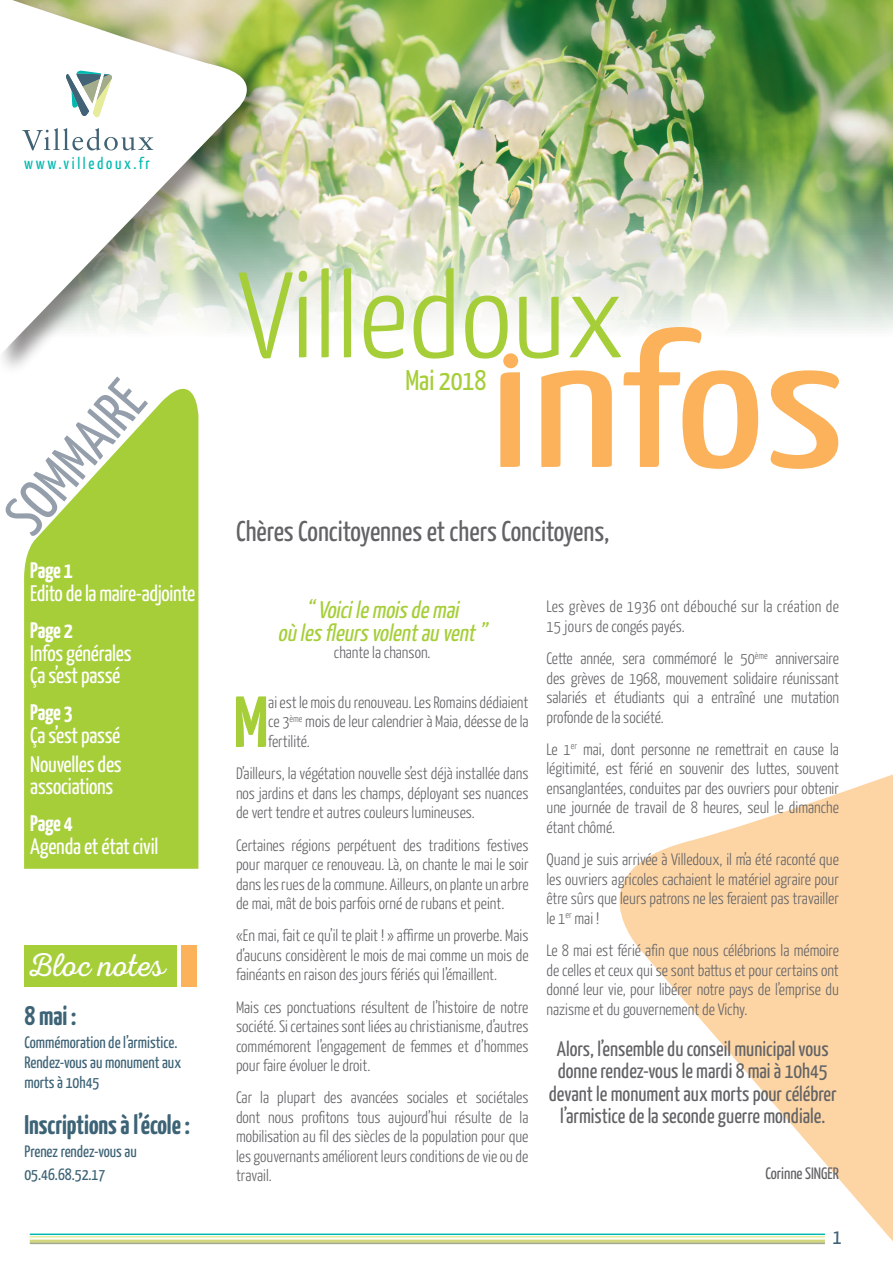
<style>
.page{position:relative;width:893px;height:1263px;background:#fff}
.page>*{position:absolute;margin:0;border:0;box-sizing:border-box;transform-origin:0 0}
.t1{font:700 72.15px "Yanone Kaffeesatz";color:#a6ce39}
.t2{font:58.5px "Yanone Kaffeesatz";color:#959fac}
.t3{font:33px "Nexa Rust Script L 0";letter-spacing:.02em;color:#fff}
.t4{font:28.5px "Yanone Kaffeesatz";color:#636366}
.t5{font:28.5px "Yanone Kaffeesatz";color:#a6ce39}
.t6{font:700 27px "Yanone Kaffeesatz";color:#3d6376}
.t7{font:italic 24px "Yanone Kaffeesatz";color:#a6ce39}
.t8{font:22.5px "Yanone Kaffeesatz";letter-spacing:-.01em;color:#fff}
.t9{font:700 22.5px "Yanone Kaffeesatz";letter-spacing:-.02em;color:#fff}
.t10{font:21px/22.5px "Yanone Kaffeesatz";color:#636366;text-align:center}
.t11{font:21px "Yanone Kaffeesatz";color:#3d6376}
.t12{font:16.65px "Yanone Kaffeesatz";letter-spacing:.16em;color:#03b9af}
.t13{font:300 16.5px/19.5px "Yanone Kaffeesatz";color:#636366;text-align:justify}
.t14{font:16.5px/19.8px "Yanone Kaffeesatz";color:#3d6376}
.t15{font:300 16.5px/19.5px "Yanone Kaffeesatz";letter-spacing:.02em;color:#636366}
.t16{font:16.5px "Yanone Kaffeesatz";color:#636366}
</style>
<div class="page">
<svg style="left:572px;top:774px;width:321px;height:471px"></svg>
<img style="left:271px;top:0;width:622px;height:348px">
<div style="left:0;top:0;width:271px;height:377px;background:#231f20;opacity:.5"></div>
<img style="left:0;top:0;width:268px;height:355px">
<svg style="left:22px;top:128px;width:131px;height:22px"></svg>
<svg style="left:66px;top:70px;width:46px;height:48px"></svg>
<div style="left:24px;top:946px;width:152px;height:41px;background:#a6ce39"></div>
<div style="left:181px;top:946px;width:16px;height:41px;background:#fbb25b"></div>
<svg style="left:24px;top:366px;width:174px;height:503px;fill:#a6ce39"></svg>
<hr style="left:30px;top:1233px;width:795px;height:2px;background:#03b9af">
<hr style="left:30px;top:1236px;width:795px;height:1px;background:#e6eb99">
<hr style="left:30px;top:1239px;width:795px;height:3px;background:#d2d77e">
<hr style="left:30px;top:1242px;width:795px;height:2px;background:#a2aa8b">
<svg style="left:771px;top:370px;width:68px;height:99px"></svg>
<svg style="left:238px;top:272px;width:55px;height:86px"></svg>
<svg style="left:299px;top:271px;width:8px;height:86px"></svg>
<svg style="left:321px;top:268px;width:8px;height:89px"></svg>
<svg style="left:344px;top:268px;width:7px;height:89px"></svg>
<svg style="left:364px;top:295px;width:40px;height:64px"></svg>
<svg style="left:414px;top:268px;width:40px;height:91px"></svg>
<svg style="left:465px;top:295px;width:293px;height:174px"></svg>
<p class="t12" style="left:24px;top:153px;width:127px">www.villedoux.fr</p>
<p class="t2" style="left:-10px;top:501px;width:181px;rotate:-49deg">SOMMAIRE</p>
<p class="t9" style="left:30px;top:557px;width:44px">Page 1</p>
<p class="t8" style="left:30px;top:580px;width:166px">Edito de la maire-adjointe</p>
<p class="t9" style="left:30px;top:616px;width:44px">Page 2</p>
<p class="t8" style="left:30px;top:639px;width:103px">Infos générales</p>
<p class="t8" style="left:30px;top:662px;width:92px">Ça s’est passé</p>
<p class="t9" style="left:30px;top:698px;width:44px">Page 3</p>
<p class="t8" style="left:30px;top:721px;width:92px">Ça s’est passé</p>
<p class="t8" style="left:30px;top:750px;width:93px">Nouvelles des</p>
<p class="t8" style="left:30px;top:773px;width:84px">associations</p>
<p class="t9" style="left:30px;top:809px;width:44px">Page 4</p>
<p class="t8" style="left:30px;top:832px;width:130px">Agenda et état civil</p>
<p class="t3" style="left:30px;top:948px;width:137px">Bloc notes</p>
<p class="t6" style="left:24px;top:999px;width:53px">8 mai :</p>
<p class="t14" style="left:24px;top:1032px;width:154px">Commémoration de l’armistice.</p>
<p class="t14" style="left:24px;top:1052px;width:158px">Rendez-vous au monument aux morts à 10h45</p>
<p class="t6" style="left:24px;top:1108px;width:167px">Inscriptions à l’école :</p>
<p class="t14" style="left:24px;top:1139px;width:114px;line-height:22.8px">Prenez rendez-vous au<br>05.46.68.52.17</p>
<p class="t5" style="left:405px;top:363px;width:83px">Mai 2018</p>
<p class="t4" style="left:236px;top:514px;width:375px">Chères Concitoyennes et chers Concitoyens,</p>
<p class="t7" style="left:306px;top:595px;width:159px">“Voicilemoisdemai</p>
<p class="t7" style="left:278px;top:618px;width:215px">où lesfleursvolentau vent”</p>
<p class="t13" style="left:334px;top:642px;width:98px">chante la chanson.</p>
<p class="t1" style="left:234px;top:678px;width:36px">M</p>
<p class="t13" style="left:268px;top:692px;width:262px">ai est le mois du renouveau. Les Romains dédiaient ce 3<sup>ème</sup> mois de leur calendrier à Maia, déesse de la fertilité.</p>
<p class="t13" style="left:236px;top:763px;width:294px">D’ailleurs, la végétation nouvelle s’est déjà installée dans nos jardins et dans les champs, déployant ses nuances de vert tendre et autres couleurs lumineuses.</p>
<p class="t13" style="left:236px;top:834px;width:294px">Certaines régions perpétuent des traditions festives pour marquer ce renouveau. Là, on chante le mai le soir dans les rues de la commune. Ailleurs, on plante un arbre de mai, mât de bois parfois orné de rubans et peint.</p>
<p class="t13" style="left:236px;top:925px;width:294px">«En mai, fait ce qu’il te plait ! » affirme un proverbe. Mais d’aucuns considèrent le mois de mai comme un mois de fainéants en raison des jours fériés qui l’émaillent.</p>
<p class="t13" style="left:236px;top:996px;width:294px">Mais ces ponctuations résultent de l’histoire de notre société. Si certaines sont liées au christianisme, d’autres commémorent l’engagement de femmes et d’hommes pour faire évoluer le droit.</p>
<p class="t13" style="left:236px;top:1087px;width:294px">Car la plupart des avancées sociales et sociétales dont nous profitons tous aujourd’hui résulte de la mobilisation au fil des siècles de la population pour que les gouvernants améliorent leurs conditions de vie ou de travail.</p>
<p class="t15" style="left:546px;top:596px;width:294px">Les grèves de 1936 ont débouché sur la création de<br>15 jours de congés payés.</p>
<p class="t13" style="left:546px;top:648px;width:294px">Cette année, sera commémoré le 50<sup>ème</sup> anniversaire des grèves de 1968, mouvement solidaire réunissant salariés et étudiants qui a entraîné une mutation profonde de la société.</p>
<p class="t13" style="left:546px;top:739px;width:294px">Le 1<sup>er</sup> mai, dont personne ne remettrait en cause la légitimité, est férié en souvenir des luttes, souvent ensanglantées, conduites par des ouvriers pour obtenir une journée de travail de 8 heures, seul le dimanche étant chômé.</p>
<p class="t13" style="left:546px;top:849px;width:294px">Quand je suis arrivée à Villedoux, il m’a été raconté que les ouvriers agricoles cachaient le matériel agraire pour être sûrs que leurs patrons ne les feraient pas travailler le 1<sup>er</sup> mai !</p>
<p class="t13" style="left:546px;top:940px;width:294px">Le 8 mai est férié afin que nous célébrions la mémoire de celles et ceux qui se sont battus et pour certains ont donné leur vie, pour libérer notre pays de l’emprise du nazisme et du gouvernement de Vichy.</p>
<p class="t10" style="left:549px;top:1037px;width:289px">Alors, l’ensemble du conseil municipal vous donne rendez-vous le mardi 8 mai à 10h45 devant le monument aux morts pour célébrer l’armistice de la seconde guerre mondiale.</p>
<p class="t16" style="left:765px;top:1163px;width:75px">Corinne SINGER</p>
<p class="t11" style="left:833px;top:1224px;width:10px">1</p>
</div>
